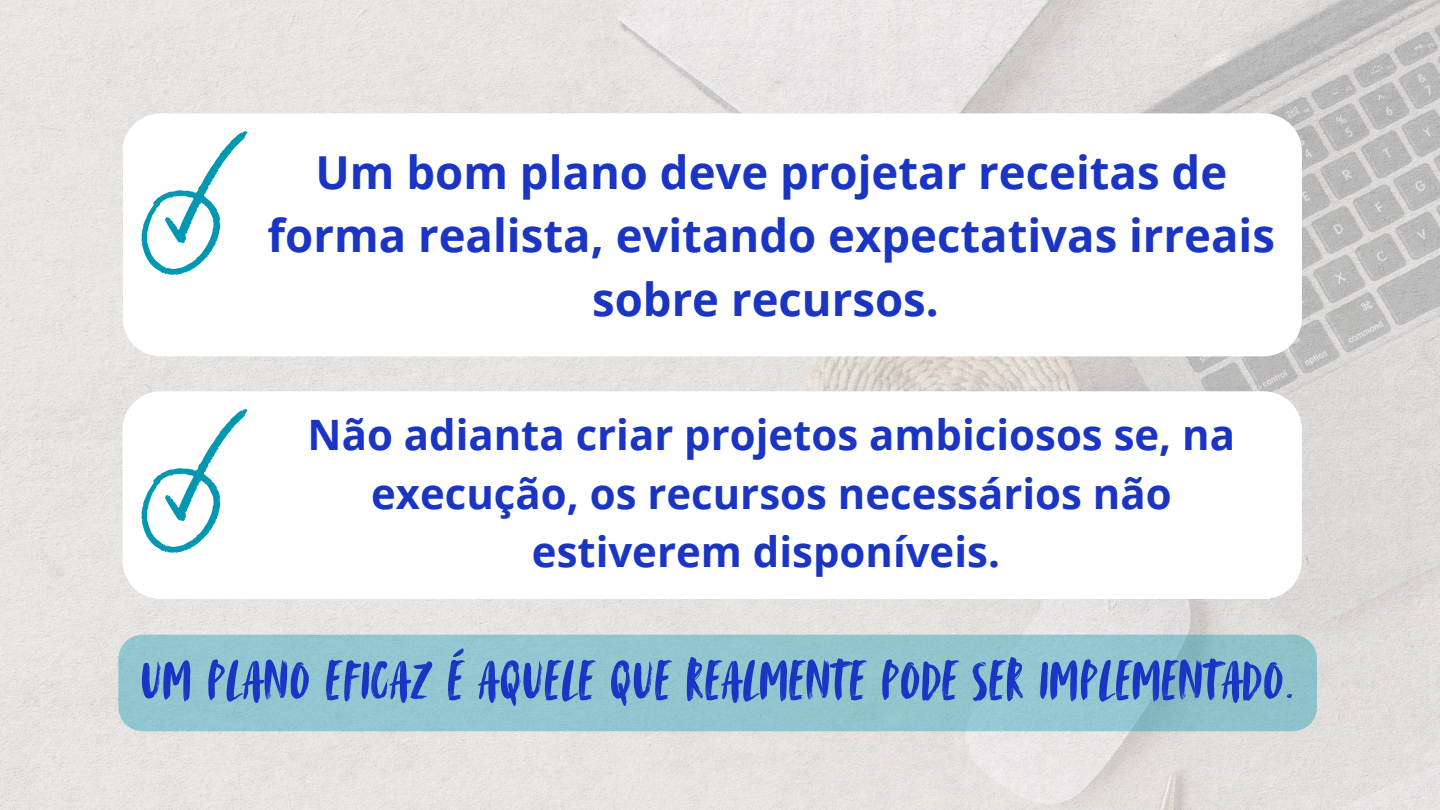
<style>
.page{position:relative;width:1440px;height:810px;background:#fff}
.page>*{position:absolute;margin:0;border:0;box-sizing:border-box;transform-origin:0 0}
.t1{font:54.6px "Avallon All Caps";color:#1a35c4}
.t2{font:700 45.5px/63.4px "Open Sans";color:#1a35c4;text-align:center}
.t3{font:700 41.9px/58.4px "Open Sans";color:#1a35c4;text-align:center}
</style>
<div class="page">
<img style="left:0;top:0;width:1440px;height:810px">
<svg style="left:123px;top:113px;width:1178px;height:243px"></svg>
<svg style="left:140px;top:131px;width:107px;height:145px"></svg>
<svg style="left:123px;top:391px;width:1179px;height:208px"></svg>
<svg style="left:140px;top:409px;width:107px;height:145px"></svg>
<div style="left:118px;top:635px;width:1199px;height:96px;background:#90c6cf"></div>
<p class="t2" style="left:268px;top:140px;width:1009px">Um bom plano deve projetar receitas de forma realista, evitando expectativas irreais sobre recursos.</p>
<p class="t3" style="left:308px;top:405px;width:929px">Não adianta criar projetos ambiciosos se, na execução, os recursos necessários não estiverem disponíveis.</p>
<h1 class="t1" style="left:140px;top:645px;width:1156px">UM PLANO EFICAZ É AQUELE QUE REALMENTE PODE SER IMPLEMENTADO.</h1>
</div>
